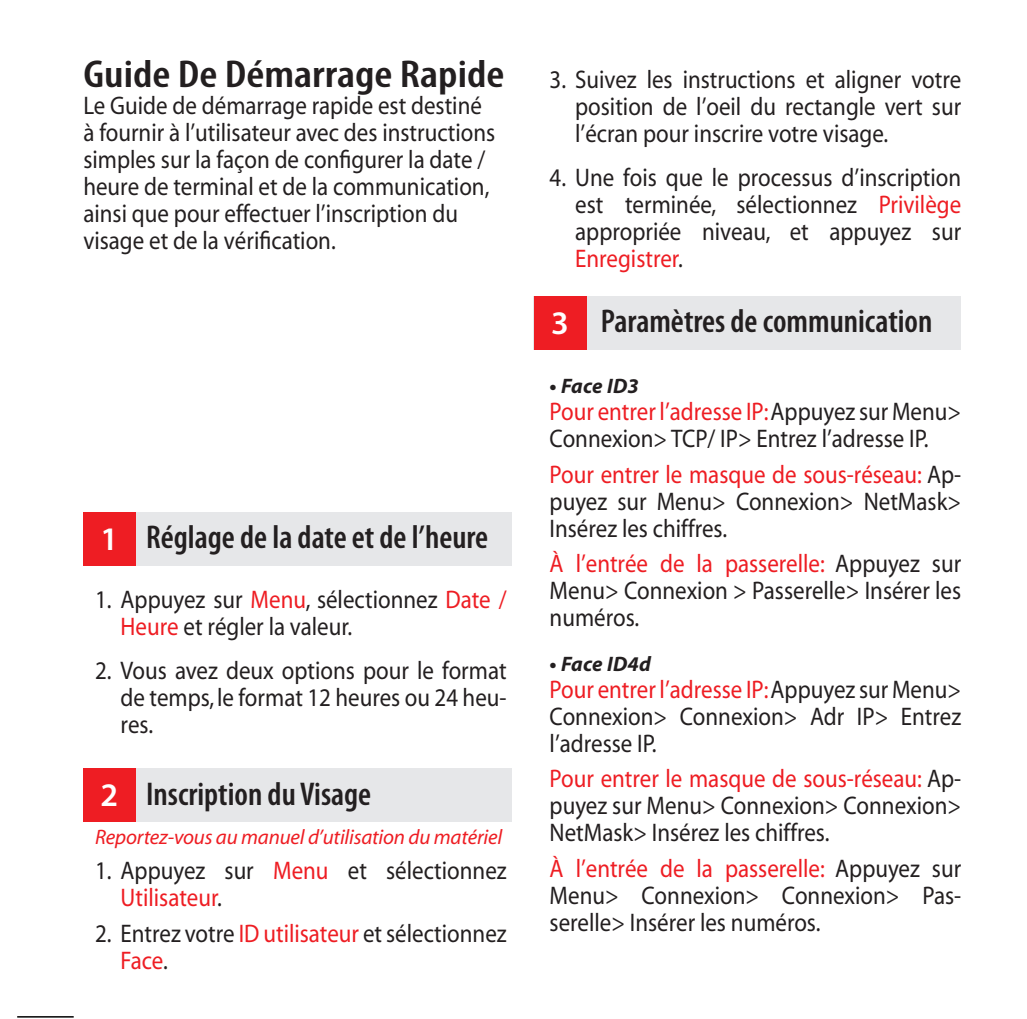
<style>
.page{position:relative;width:1027px;height:1019px;background:#fff}
.page>*{position:absolute;margin:0;border:0;box-sizing:border-box;transform-origin:0 0}
.t1{font:600 condensed 39px "Myriad Pro";color:#231f20;scale:1.17 1}
.t2{font:600 condensed 33px "Myriad Pro";color:#231f20}
.t3{font:600 33px "Myriad Pro";color:#fff}
.t4{font:25.5px/27px "Myriad";color:#231f20;text-align:justify;scale:.9 1}
.t5{font:italic 21px "Myriad";letter-spacing:-.01em;color:#ee1d23}
.t6{font:italic 700 21px "Myriad Pro";letter-spacing:.01em;color:#231f20}
.s1{color:#ee1d23}
</style>
<div class="page">
<hr style="left:17px;top:1016px;width:57px;height:1px;background:#000">
<div style="left:533px;top:296px;width:426px;height:53px;background:#e6e7e9"></div>
<div style="left:533px;top:296px;width:53px;height:53px;background:#ee1d23"></div>
<div style="left:84px;top:512px;width:427px;height:54px;background:#e6e7e9"></div>
<div style="left:83px;top:512px;width:52px;height:54px;background:#ee1d23"></div>
<div style="left:84px;top:768px;width:427px;height:53px;background:#e6e7e9"></div>
<div style="left:83px;top:768px;width:52px;height:53px;background:#ee1d23"></div>
<p class="t1" style="left:83px;top:50px;width:361px">Guide De Démarrage Rapide</p>
<p class="t4" style="left:83px;top:93px;width:459px;text-align:left">Le Guide de démarrage rapide est destiné à fournir à l’utilisateur avec des instructions simples sur la façon de configurer la date / heure de terminal et de la communication, ainsi que pour effectuer l’inscription du visage et de la vérification.</p>
<p class="t2" style="left:146px;top:517px;width:343px">Réglage de la date et de l’heure</p>
<p class="t4" style="left:121px;top:586px;width:430px;text-indent:-26px">1. Appuyez sur <span class="s1">Menu</span>, sélectionnez <span class="s1">Date /<br>Heure</span> et régler la valeur.</p>
<p class="t4" style="left:121px;top:657px;width:430px;text-indent:-26px">2. Vous avez deux options pour le format de temps, le format 12 heures ou 24 heu&shy;res.</p>
<p class="t3" style="left:100px;top:518px;width:19px">1</p>
<p class="t2" style="left:146px;top:774px;width:226px">Inscription du Visage</p>
<p class="t5" style="left:95px;top:826px;width:408px">Reportez-vous au manuel d’utilisation du matériel</p>
<p class="t4" style="left:121px;top:858px;width:430px;text-indent:-26px">1. Appuyez sur <span class="s1">Menu</span> et sélectionnez<br><span class="s1">Utilisateur</span>.</p>
<p class="t4" style="left:121px;top:920px;width:430px;text-indent:-26px">2. Entrez votre <span class="s1">ID utilisateur</span> et sélectionnez<br><span class="s1">Face</span>.</p>
<p class="t3" style="left:100px;top:773px;width:19px">2</p>
<p class="t4" style="left:575px;top:67px;width:430px;text-indent:-26px">3. Suivez les instructions et aligner votre position de l’oeil du rectangle vert sur l’écran pour inscrire votre visage.</p>
<p class="t4" style="left:575px;top:165px;width:430px;text-indent:-26px">4. Une fois que le processus d’inscription est terminée, sélectionnez <span class="s1">Privilège </span>appropriée niveau, et appuyez sur <span class="s1">Enregistrer</span>.</p>
<p class="t2" style="left:600px;top:301px;width:333px">Paramètres de communication</p>
<p class="t3" style="left:550px;top:301px;width:19px">3</p>
<p class="t6" style="left:549px;top:372px;width:91px">• Face ID3</p>
<p class="t4" style="left:549px;top:399px;width:458px"><span class="s1">Pour entrer l’adresse IP:</span> Appuyez sur Menu&gt;<br>Connexion&gt; TCP/ IP&gt; Entrez l’adresse IP.</p>
<p class="t4" style="left:549px;top:462px;width:458px"><span class="s1">Pour entrer le masque de sous-réseau:</span> Ap&shy;puyez sur Menu&gt; Connexion&gt; NetMask&gt; Insérez les chiffres.</p>
<p class="t4" style="left:549px;top:551px;width:458px"><span class="s1">À l’entrée de la passerelle:</span> Appuyez sur Menu&gt; Connexion &gt; Passerelle&gt; Insérer les numéros.</p>
<p class="t6" style="left:549px;top:649px;width:103px">• Face ID4d</p>
<p class="t4" style="left:549px;top:676px;width:458px"><span class="s1">Pour entrer l’adresse IP:</span> Appuyez sur Menu&gt; Connexion&gt; Connexion&gt; Adr IP&gt; Entrez l’adresse IP.</p>
<p class="t4" style="left:549px;top:766px;width:458px"><span class="s1">Pour entrer le masque de sous-réseau:</span> Ap&shy;puyez sur Menu&gt; Connexion&gt; Connexion&gt; NetMask&gt; Insérez les chiffres.</p>
<p class="t4" style="left:549px;top:855px;width:458px"><span class="s1">À l’entrée de la passerelle:</span> Appuyez sur Menu&gt; Connexion&gt; Connexion&gt; Pas&shy;serelle&gt; Insérer les numéros.</p>
</div>
